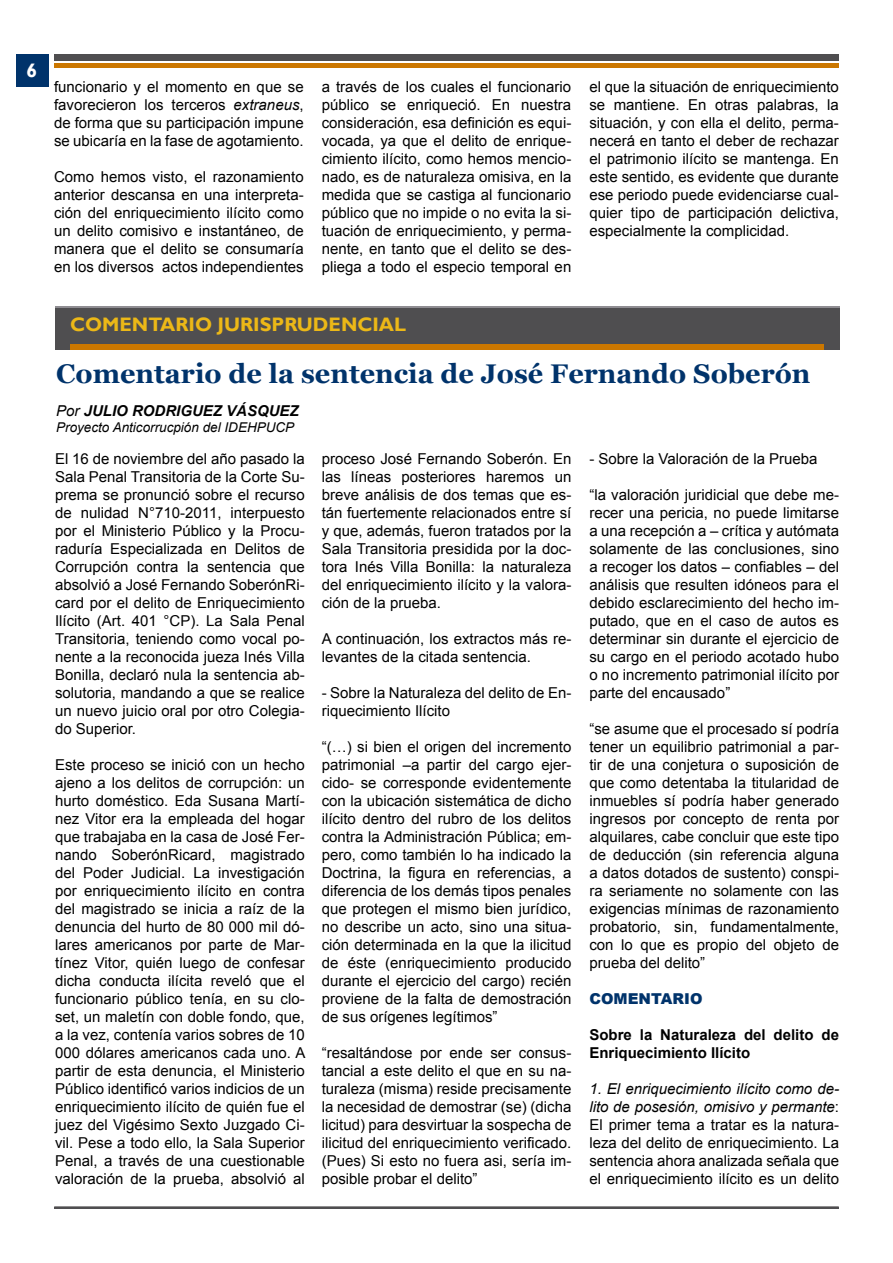
<style>
.page{position:relative;width:893px;height:1263px;background:#fff}
.page>*{position:absolute;margin:0;border:0;box-sizing:border-box;transform-origin:0 0}
.t1{font:700 27px "Georgia";color:#00336b}
.t2{font:700 19.5px "Gill Sans";color:#ecb817}
.t3{font:700 19.5px "Gill Sans";color:#fff}
.t4{font:15px/18px "Arial";color:#000;text-align:justify}
.t5{font:700 15px/18px "Arial";color:#000}
.t6{font:italic 700 15px "Arial";color:#000}
.t7{font:900 15px "Arial";color:#00336b}
.t8{font:italic 13.5px "Arial";color:#000}
.s1{font-style:italic}
.s2{font-weight:400}
</style>
<div class="page">
<hr style="left:54px;top:64px;width:785px;height:4px;background:#cb7700">
<div style="left:54px;top:54px;width:785px;height:7px;background:#4f4e50"></div>
<div style="left:54px;top:1207px;width:785px;height:2px;border:2px solid #4f4e50"></div>
<div style="left:16px;top:54px;width:33px;height:33px;background:#00336b"></div>
<div style="left:55px;top:306px;width:785px;height:44px;background:#4f4e50"></div>
<div style="left:70px;top:344px;width:754px;height:5px;background:#cb7700"></div>
<hr style="left:55px;top:306px;width:785px;height:2px;background:#8f8d92">
<h2 class="t3" style="left:26px;top:59px;width:12px">6</h2>
<p class="t4" style="left:54px;top:77px;width:251px">funcionario y el momento en que se favorecieron los terceros <span class="s1">extraneus</span>, de forma que su participación impune se ubicaría en la fase de agotamiento.</p>
<p class="t4" style="left:54px;top:167px;width:251px">Como hemos visto, el razonamiento anterior descansa en una interpreta&shy;ción del enriquecimiento ilícito como un delito comisivo e instantáneo, de manera que el delito se consumaría en los diversos actos independientes</p>
<p class="t4" style="left:322px;top:77px;width:251px">a través de los cuales el funcionario público se enriqueció. En nuestra consideración, esa definición es equi&shy;vocada, ya que el delito de enrique&shy;cimiento ilícito, como hemos mencio&shy;nado, es de naturaleza omisiva, en la medida que se castiga al funcionario público que no impide o no evita la si&shy;tuación de enriquecimiento, y perma&shy;nente, en tanto que el delito se des&shy;pliega a todo el especio temporal en</p>
<p class="t4" style="left:589px;top:77px;width:251px">el que la situación de enriquecimiento se mantiene. En otras palabras, la situación, y con ella el delito, perma&shy;necerá en tanto el deber de rechazar el patrimonio ilícito se mantenga. En este sentido, es evidente que durante ese periodo puede evidenciarse cual&shy;quier tipo de participación delictiva, especialmente la complicidad.</p>
<h2 class="t2" style="left:70px;top:313px;width:337px">COMENTARIO JURISPRUDENCIAL</h2>
<h1 class="t1" style="left:56px;top:356px;width:756px">Comentario de la sentencia de José Fernando Soberón</h1>
<p class="t6" style="left:56px;top:401px;width:244px"><span class="s2">Por</span> JULIO RODRIGUEZ VÁSQUEZ</p>
<p class="t8" style="left:56px;top:419px;width:240px">Proyecto Anticorrucpión del IDEHPUCP</p>
<p class="t4" style="left:55px;top:450px;width:251px">El 16 de noviembre del año pasado la Sala Penal Transitoria de la Corte Su&shy;prema se pronunció sobre el recurso de nulidad N°710-2011, interpuesto por el Ministerio Público y la Procu&shy;raduría Especializada en Delitos de Corrupción contra la sentencia que absolvió a José Fernando SoberónRi&shy;card por el delito de Enriquecimiento Ilícito (Art. 401 °CP). La Sala Penal Transitoria, teniendo como vocal po&shy;nente a la reconocida jueza Inés Villa Bonilla, declaró nula la sentencia ab&shy;solutoria, mandando a que se realice un nuevo juicio oral por otro Colegia&shy;do Superior.</p>
<p class="t4" style="left:55px;top:756px;width:252px">Este proceso se inició con un hecho ajeno a los delitos de corrupción: un hurto doméstico. Eda Susana Martí&shy;nez Vitor era la empleada del hogar que trabajaba en la casa de José Fer&shy;nando SoberónRicard, magistrado del Poder Judicial. La investigación por enriquecimiento ilícito en contra del magistrado se inicia a raíz de la denuncia del hurto de 80 000 mil dó&shy;lares americanos por parte de Mar&shy;tínez Vitor, quién luego de confesar dicha conducta ilícita reveló que el funcionario público tenía, en su clo&shy;set, un maletín con doble fondo, que, a la vez, contenía varios sobres de 10<br>000 dólares americanos cada uno. A partir de esta denuncia, el Ministerio Público identificó varios indicios de un enriquecimiento ilícito de quién fue el juez del Vigésimo Sexto Juzgado Ci&shy;vil. Pese a todo ello, la Sala Superior Penal, a través de una cuestionable valoración de la prueba, absolvió al</p>
<p class="t4" style="left:322px;top:450px;width:251px">proceso José Fernando Soberón. En las líneas posteriores haremos un breve análisis de dos temas que es&shy;tán fuertemente relacionados entre sí y que, además, fueron tratados por la Sala Transitoria presidida por la doc&shy;tora Inés Villa Bonilla: la naturaleza del enriquecimiento ilícito y la valora&shy;ción de la prueba.</p>
<p class="t4" style="left:322px;top:630px;width:251px">A continuación, los extractos más re&shy;levantes de la citada sentencia.</p>
<p class="t4" style="left:322px;top:684px;width:251px">- Sobre la Naturaleza del delito de En&shy;riquecimiento Ilícito</p>
<p class="t4" style="left:322px;top:738px;width:251px">“(…) si bien el origen del incremento patrimonial –a partir del cargo ejer&shy;cido- se corresponde evidentemente con la ubicación sistemática de dicho ilícito dentro del rubro de los delitos contra la Administración Pública; em&shy;pero, como también lo ha indicado la Doctrina, la figura en referencias, a diferencia de los demás tipos penales que protegen el mismo bien jurídico, no describe un acto, sino una situa&shy;ción determinada en la que la ilicitud de éste (enriquecimiento producido durante el ejercicio del cargo) recién proviene de la falta de demostración de sus orígenes legítimos”</p>
<p class="t4" style="left:322px;top:1044px;width:251px">“resaltándose por ende ser consus&shy;tancial a este delito el que en su na&shy;turaleza (misma) reside precisamente la necesidad de demostrar (se) (dicha licitud) para desvirtuar la sospecha de ilicitud del enriquecimiento verificado. (Pues) Si esto no fuera asi, sería im&shy;posible probar el delito”</p>
<p class="t4" style="left:589px;top:450px;width:230px">- Sobre la Valoración de la Prueba</p>
<p class="t4" style="left:589px;top:486px;width:251px">“la valoración juridicial que debe me&shy;recer una pericia, no puede limitarse a una recepción a – crítica y autómata solamente de las conclusiones, sino a recoger los datos – confiables – del análisis que resulten idóneos para el debido esclarecimiento del hecho im&shy;putado, que en el caso de autos es determinar sin durante el ejercicio de su cargo en el periodo acotado hubo o no incremento patrimonial ilícito por parte del encausado”</p>
<p class="t4" style="left:589px;top:720px;width:251px">“se asume que el procesado sí podría tener un equilibrio patrimonial a par&shy;tir de una conjetura o suposición de que como detentaba la titularidad de inmuebles sí podría haber generado ingresos por concepto de renta por alquilares, cabe concluir que este tipo de deducción (sin referencia alguna a datos dotados de sustento) conspi&shy;ra seriamente no solamente con las exigencias mínimas de razonamiento probatorio, sin, fundamentalmente, con lo que es propio del objeto de prueba del delito”</p>
<p class="t7" style="left:589px;top:988px;width:115px">COMENTARIO</p>
<p class="t5" style="left:589px;top:1026px;width:251px">Sobre la Naturaleza del delito de<br>Enriquecimiento Ilícito</p>
<p class="t4" style="left:589px;top:1080px;width:251px"><span class="s1">1. El enriquecimiento ilícito como de&shy;lito de posesión, omisivo y permante</span>:<br>El primer tema a tratar es la natura&shy;leza del delito de enriquecimiento. La sentencia ahora analizada señala que el enriquecimiento ilícito es un delito</p>
</div>
